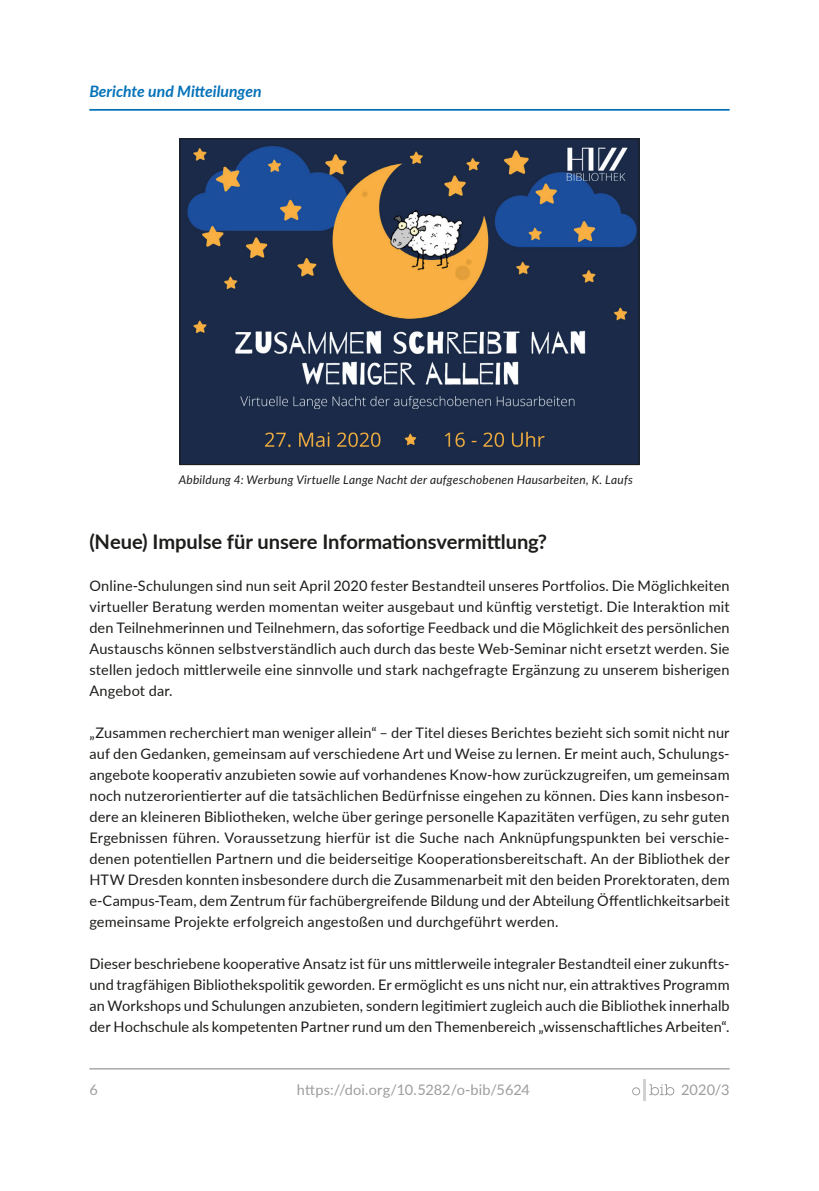
<style>
.page{position:relative;width:819px;height:1191px;background:#fff}
.page>*{position:absolute;margin:0;border:0;box-sizing:border-box;transform-origin:0 0}
.t1{font:700 20.12px "Lato";letter-spacing:-.005em;color:#1d1d1b}
.t2{font:15.75px "Lato Bold Italic 2";color:#0472b9}
.t3{font:14.53px/21px "Lato";letter-spacing:.01em;color:#1d1d1b;text-align:justify}
.t4{font:14.53px "Lato Regular 5";letter-spacing:.01em;color:#9d9d9d}
.t5{font:14.53px "Lato Regular 6";color:#9d9d9d}
.t6{font:14.53px "Lato";color:#9d9d9d}
.t7{font:italic 11.9px "Lato";letter-spacing:.02em;color:#1d1d1b}
</style>
<div class="page">
<hr style="left:89px;top:1068px;width:640px;height:1px;background:#9d9d9d">
<hr style="left:643px;top:1079px;width:3px;height:21px;background:#d1d1d1">
<svg style="left:632px;top:1087px;width:8px;height:8px"></svg>
<svg style="left:649px;top:1084px;width:25px;height:11px"></svg>
<img style="left:181px;top:140px;width:456px;height:323px">
<div style="left:179px;top:138px;width:460px;height:327px;border:1px solid #1d1d1b"></div>
<hr style="left:89px;top:109px;width:640px;height:2px;background:#0472b9">
<p class="t2" style="left:89px;top:80px;width:174px">Berichte und Mitteilungen</p>
<p class="t7" style="left:179px;top:471px;width:455px">Abbildung 4: Werbung Virtuelle Lange Nacht der aufgeschobenen Hausarbeiten, K. Laufs</p>
<h1 class="t1" style="left:89px;top:527px;width:459px">(Neue) Impulse für unsere Informationsvermittlung?</h1>
<p class="t3" style="left:89px;top:575px;width:641px">Online-Schulungen sind nun seit April 2020 fester Bestandteil unseres Portfolios. Die Möglichkeiten virtueller Beratung werden momentan weiter ausgebaut und künftig verstetigt. Die Interaktion mit den Teilnehmerinnen und Teilnehmern, das sofortige Feedback und die Möglichkeit des persönlichen Austauschs können selbstverständlich auch durch das beste Web-Seminar nicht ersetzt werden. Sie stellen jedoch mittlerweile eine sinnvolle und stark nachgefragte Ergänzung zu unserem bisherigen Angebot dar.</p>
<p class="t3" style="left:89px;top:722px;width:641px">„Zusammen recherchiert man weniger allein“ – der Titel dieses Berichtes bezieht sich somit nicht nur auf den Gedanken, gemeinsam auf verschiedene Art und Weise zu lernen. Er meint auch, Schulungs&shy;angebote kooperativ anzubieten sowie auf vorhandenes Know-how zurückzugreifen, um gemeinsam noch nutzerorientierter auf die tatsächlichen Bedürfnisse eingehen zu können. Dies kann insbeson&shy;dere an kleineren Bibliotheken, welche über geringe personelle Kapazitäten verfügen, zu sehr guten Ergebnissen führen. Voraussetzung hierfür ist die Suche nach Anknüpfungspunkten bei verschie&shy;denen potentiellen Partnern und die beiderseitige Kooperationsbereitschaft. An der Bibliothek der HTW Dresden konnten insbesondere durch die Zusammenarbeit mit den beiden Prorektoraten, dem e-Campus-Team, dem Zentrum für fachübergreifende Bildung und der Abteilung Öffentlichkeitsarbeit gemeinsame Projekte erfolgreich angestoßen und durchgeführt werden.</p>
<p class="t3" style="left:89px;top:953px;width:641px">Dieser beschriebene kooperative Ansatz ist für uns mittlerweile integraler Bestandteil einer zukunfts&shy;und tragfähigen Bibliothekspolitik geworden. Er ermöglicht es uns nicht nur, ein attraktives Programm an Workshops und Schulungen anzubieten, sondern legitimiert zugleich auch die Bibliothek innerhalb der Hochschule als kompetenten Partner rund um den Themenbereich „wissenschaftliches Arbeiten“.</p>
<p class="t6" style="left:89px;top:1079px;width:10px">6</p>
<p class="t4" style="left:297px;top:1079px;width:234px">https://doi.org/10.5282/o-bib/5624</p>
<p class="t5" style="left:681px;top:1079px;width:50px">2020/3</p>
</div>
